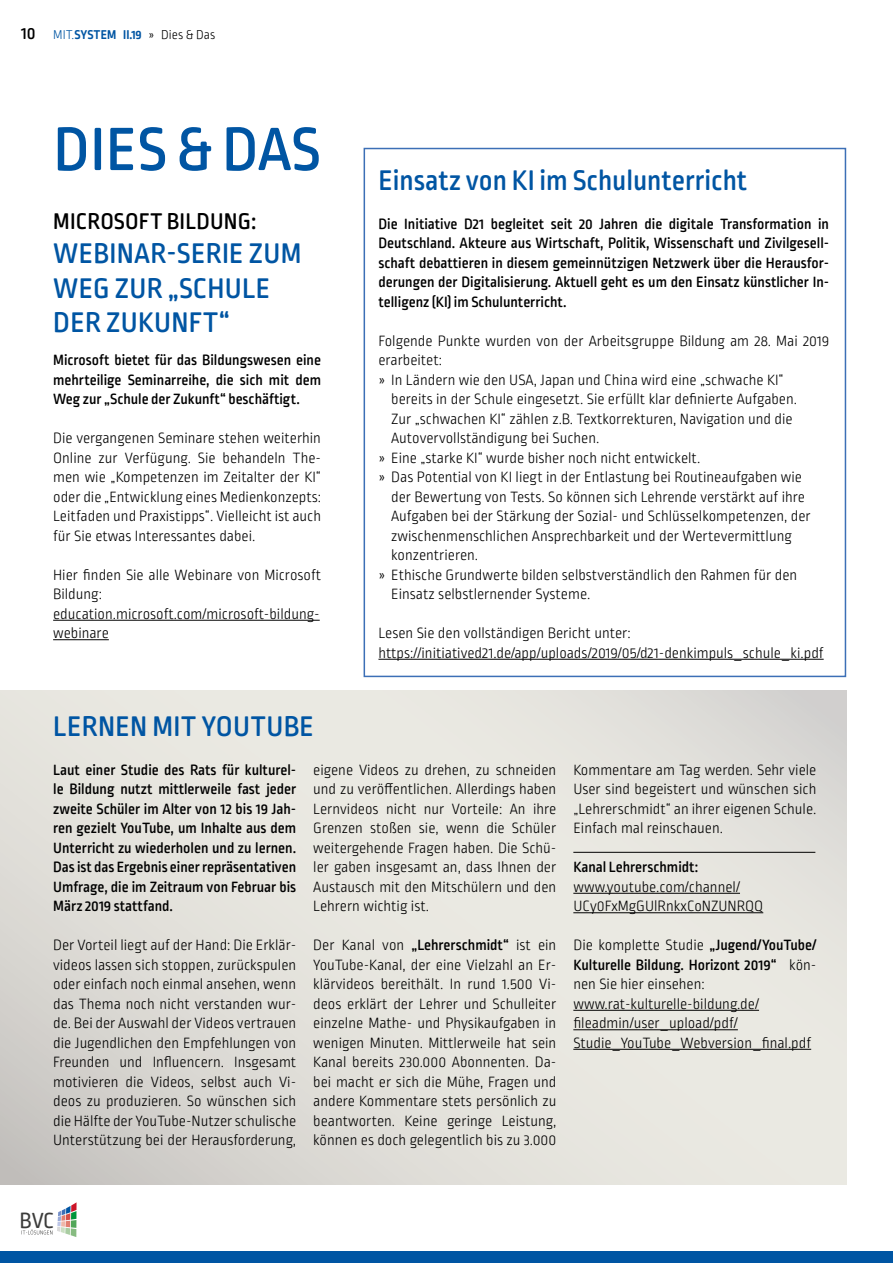
<style>
.page{position:relative;width:893px;height:1263px;background:#fff}
.page>*{position:absolute;margin:0;border:0;box-sizing:border-box;transform-origin:0 0}
.t1{font:500 64.5px "Ropa Soft Pro";letter-spacing:.01em;color:#0055a3}
.t2{font:500 30px/34.5px "Ropa Soft Pro";letter-spacing:.01em;color:#0055a3}
.t3{font:500 24px "Ropa Soft Pro";letter-spacing:.01em;color:#000}
.t4{font:23.1px "Ropa Soft Pro";color:#3c3c3b}
.t5{font:300 15.75px/19.5px "Ropa Soft Pro";color:#000;text-align:justify}
.t6{font:500 15.75px/19.5px "Ropa Soft Pro";color:#000;text-align:justify}
.t7{font:700 13.5px "Ropa Soft Pro";color:#0055a3}
.s1{font-weight:500;font-size:18px;color:#000}
.s2{font-weight:300}
.s3{font-weight:300;color:#000}
.s4{font-weight:500}
</style>
<div class="page">
<svg style="left:22px;top:1202px;width:55px;height:35px"></svg>
<div style="left:0;top:1252px;width:893px;height:11px;background:#0055a3"></div>
<div style="left:364px;top:148px;width:482px;height:529px;border:2px solid #3c6fb6"></div>
<svg style="left:0;top:690px;width:846px;height:494px;background:#e3e1db"></svg>
<hr style="left:378px;top:659px;width:446px;height:1px;background:#000">
<hr style="left:53px;top:620px;width:267px;height:1px;background:#000">
<hr style="left:53px;top:639px;width:56px;height:1px;background:#000">
<hr style="left:573px;top:893px;width:167px;height:1px;background:#000">
<hr style="left:573px;top:912px;width:190px;height:1px;background:#000">
<hr style="left:573px;top:1010px;width:186px;height:1px;background:#000">
<hr style="left:573px;top:1029px;width:165px;height:1px;background:#000">
<hr style="left:573px;top:1049px;width:238px;height:1px;background:#000">
<hr style="left:573px;top:852px;width:242px;height:1px;background:#000">
<p class="t7" style="left:21px;top:27px;width:195px"><span class="s1">10</span> <span class="s2">MIT.</span>SYSTEM II.19 <span class="s3">» Dies &amp; Das</span></p>
<h1 class="t1" style="left:53px;top:114px;width:269px">DIES &amp; DAS</h1>
<h3 class="t3" style="left:53px;top:208px;width:205px">MICROSOFT BILDUNG:</h3>
<h2 class="t2" style="left:53px;top:238px;width:250px">WEBINAR-SERIE ZUM<br>WEG ZUR „SCHULE<br>DER ZUKUNFT“</h2>
<p class="t6" style="left:53px;top:351px;width:269px">Microsoft bietet für das Bildungswesen eine mehrteilige Seminarreihe, die sich mit dem Weg zur „Schule der Zukunft“ beschäftigt.</p>
<p class="t5" style="left:53px;top:429px;width:269px">Die vergangenen Seminare stehen weiterhin Online zur Verfügung. Sie behandeln The&shy;men wie „Kompetenzen im Zeitalter der KI“ oder die „Entwicklung eines Medienkonzepts:<br>Leitfaden und Praxistipps“. Vielleicht ist auch für Sie etwas Interessantes dabei.</p>
<p class="t5" style="left:53px;top:566px;width:269px;text-align:left">Hier finden Sie alle Webinare von Microsoft<br>Bildung: education.microsoft.com/microsoft-bildung&shy;webinare</p>
<h2 class="t2" style="left:53px;top:710px;width:262px">LERNEN MIT YOUTUBE</h2>
<h2 class="t2" style="left:378px;top:164px;width:370px">Einsatz von KI im Schulunterricht</h2>
<p class="t6" style="left:378px;top:215px;width:452px">Die Initiative D21 begleitet seit 20 Jahren die digitale Transformation in Deutschland. Akteure aus Wirtschaft, Politik, Wissenschaft und Zivilgesell&shy;schaft debattieren in diesem gemeinnützigen Netzwerk über die Herausfor&shy;derungen der Digitalisierung. Aktuell geht es um den Einsatz künstlicher In&shy;telligenz (KI) im Schulunterricht.</p>
<p class="t5" style="left:378px;top:332px;width:452px">Folgende Punkte wurden von der Arbeitsgruppe Bildung am 28. Mai 2019</p>
<p class="t5" style="left:378px;top:351px;width:65px">erarbeitet:</p>
<p class="t5" style="left:378px;top:371px;width:407px">» In Ländern wie den USA, Japan und China wird eine „schwache KI“</p>
<p class="t5" style="left:391px;top:390px;width:407px">bereits in der Schule eingesetzt. Sie erfüllt klar definierte Aufgaben.</p>
<p class="t5" style="left:391px;top:410px;width:403px">Zur „schwachen KI“ zählen z.B. Textkorrekturen, Navigation und die</p>
<p class="t5" style="left:391px;top:429px;width:210px">Autovervollständigung bei Suchen.</p>
<p class="t5" style="left:378px;top:449px;width:323px">» Eine „starke KI“ wurde bisher noch nicht entwickelt.</p>
<p class="t5" style="left:378px;top:468px;width:425px">» Das Potential von KI liegt in der Entlastung bei Routineaufgaben wie</p>
<p class="t5" style="left:391px;top:488px;width:415px">der Bewertung von Tests. So können sich Lehrende verstärkt auf ihre</p>
<p class="t5" style="left:391px;top:507px;width:421px">Aufgaben bei der Stärkung der Sozial- und Schlüsselkompetenzen, der</p>
<p class="t5" style="left:391px;top:527px;width:402px">zwischenmenschlichen Ansprechbarkeit und der Wertevermittlung</p>
<p class="t5" style="left:391px;top:546px;width:89px">konzentrieren.</p>
<p class="t5" style="left:378px;top:566px;width:420px">» Ethische Grundwerte bilden selbstverständlich den Rahmen für den</p>
<p class="t5" style="left:391px;top:585px;width:201px">Einsatz selbstlernender Systeme.</p>
<p class="t5" style="left:378px;top:624px;width:447px">Lesen Sie den vollständigen Bericht unter: https://initiatived21.de/app/uploads/2019/05/d21-denkimpuls_schule_ki.pdf</p>
<p class="t6" style="left:53px;top:761px;width:245px">Laut einer Studie des Rats für kulturel&shy;le Bildung nutzt mittlerweile fast jeder zweite Schüler im Alter von 12 bis 19 Jah&shy;ren gezielt YouTube, um Inhalte aus dem Unterricht zu wiederholen und zu lernen.<br>Das ist das Ergebnis einer repräsentativen Umfrage, die im Zeitraum von Februar bis März 2019 stattfand.</p>
<p class="t5" style="left:53px;top:936px;width:245px">Der Vorteil liegt auf der Hand: Die Erklär&shy;videos lassen sich stoppen, zurückspulen oder einfach noch einmal ansehen, wenn das Thema noch nicht verstanden wur&shy;de. Bei der Auswahl der Videos vertrauen die Jugendlichen den Empfehlungen von Freunden und Influencern. Insgesamt motivieren die Videos, selbst auch Vi&shy;deos zu produzieren. So wünschen sich die Hälfte der YouTube-Nutzer schulische Unterstützung bei der Herausforderung,</p>
<p class="t5" style="left:313px;top:761px;width:245px">eigene Videos zu drehen, zu schneiden und zu veröffentlichen. Allerdings haben Lernvideos nicht nur Vorteile: An ihre Grenzen stoßen sie, wenn die Schüler weitergehende Fragen haben. Die Schü&shy;ler gaben insgesamt an, dass Ihnen der Austausch mit den Mitschülern und den Lehrern wichtig ist.</p>
<p class="t5" style="left:313px;top:936px;width:245px">Der Kanal von <span class="s4">„Lehrerschmidt“</span> ist ein YouTube-Kanal, der eine Vielzahl an Er&shy;klärvideos bereithält. In rund 1.500 Vi&shy;deos erklärt der Lehrer und Schulleiter einzelne Mathe- und Physikaufgaben in wenigen Minuten. Mittlerweile hat sein Kanal bereits 230.000 Abonnenten. Da&shy;bei macht er sich die Mühe, Fragen und andere Kommentare stets persönlich zu beantworten. Keine geringe Leistung, können es doch gelegentlich bis zu 3.000</p>
<p class="t5" style="left:573px;top:761px;width:245px">Kommentare am Tag werden. Sehr viele User sind begeistert und wünschen sich „Lehrerschmidt“ an ihrer eigenen Schule.<br>Einfach mal reinschauen.</p>
<p class="t6" style="left:573px;top:858px;width:126px">Kanal Lehrerschmidt:</p>
<p class="t5" style="left:573px;top:878px;width:191px">www.youtube.com/channel/<br>UCy0FxMgGUlRnkxCoNZUNRQQ</p>
<p class="t5" style="left:573px;top:936px;width:245px;text-align:left">Die komplette Studie <span class="s4">„Jugend/YouTube/ Kulturelle Bildung. Horizont 2019“</span> kön&shy;nen Sie hier einsehen: www.rat-kulturelle-bildung.de/ fileadmin/user_upload/pdf/ Studie_YouTube_Webversion_final.pdf</p>
<h3 class="t4" style="left:20px;top:1207px;width:36px">BVC</h3>
</div>
